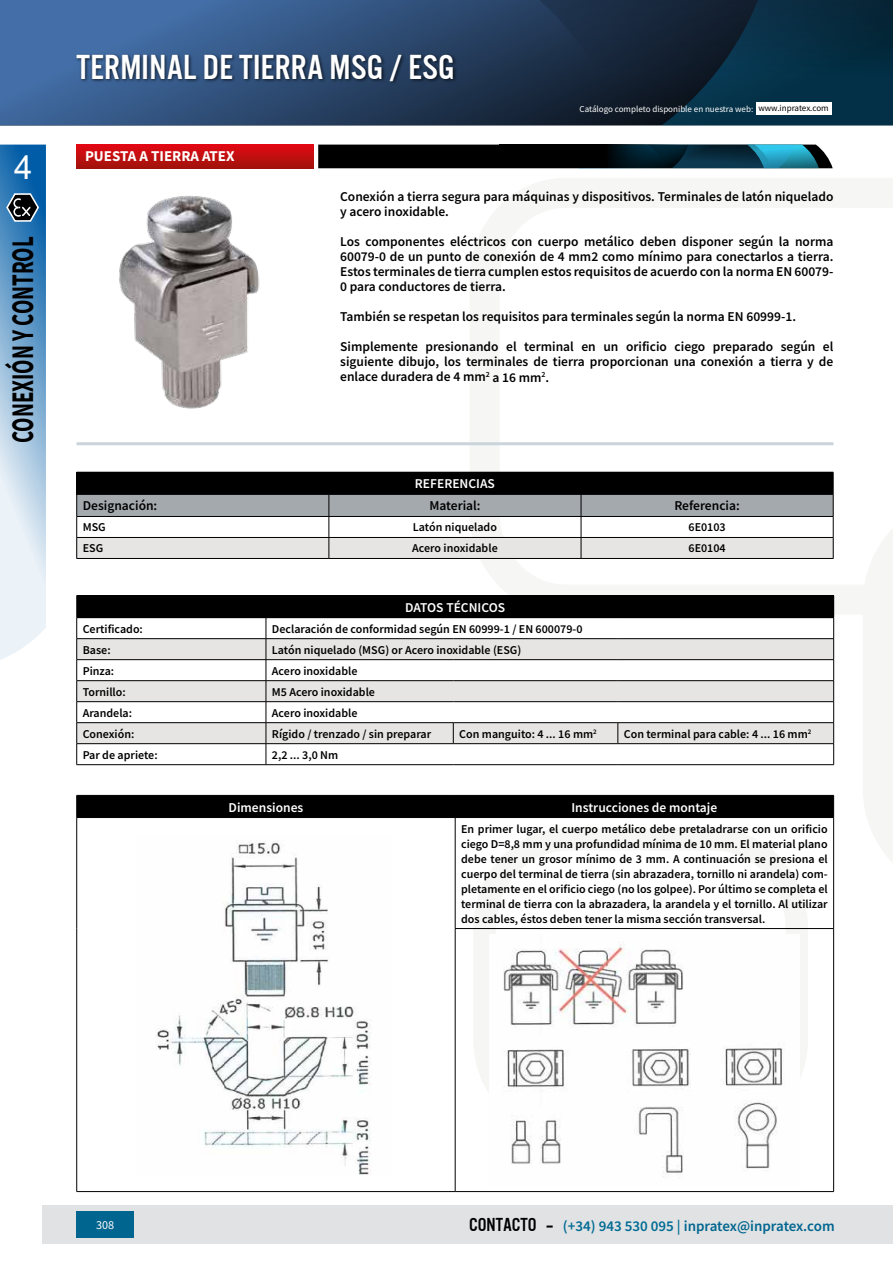
<style>
.page{position:relative;width:893px;height:1263px;background:#fff}
.page>*{position:absolute;margin:0;border:0;box-sizing:border-box;transform-origin:0 0}
.t1{font:36px "U.S.101";letter-spacing:.01em;color:#fff}
.t2{font:33px "Arial";color:#fdfdfd}
.t3{font:700 31.5px "Source Sans Pro";color:#000;scale:.67 1}
.t4{font:600 15px "Source Sans Pro";color:#00658f}
.t5{font:700 15px "Source Sans Pro";color:#fff}
.t6{font:600 13.5px/15px "Source Sans Pro";color:#000;text-align:justify}
.t7{font:600 13.5px "Source Sans Pro";color:#fff}
.t8{font:12.15px "Source Sans Pro";color:#fff}
.t9{font:600 12px/15px "Source Sans Pro";color:#000;text-align:justify}
.t10{font:9px "Source Sans Pro";color:#fff}
.s1{color:#000}
.s2{font-family:"U.S.101";font-weight:400;font-size:19.5px;color:#000}
.s3{font-family:"Orbitron";font-weight:700;color:#000}
.s4{color:#006b94}
</style>
<div class="page">
<svg style="left:0;top:0;width:519px;height:125px;background:#335480"></svg>
<svg style="left:519px;top:0;width:374px;height:125px;background:#0e293e"></svg>
<div style="left:756px;top:102px;width:75px;height:13px;background:#fff"></div>
<div style="left:42px;top:1205px;width:851px;height:39px;background:#e0e2e3"></div>
<div style="left:76px;top:1211px;width:58px;height:27px;background:#00658f"></div>
<div style="left:473px;top:828px;width:335px;height:311px;border:22px solid #f6f6f5;border-radius:86px"></div>
<svg style="left:470px;top:442px;width:365px;height:172px"></svg>
<svg style="left:0;top:145px;width:46px;height:515px;background:#91b6d5"></svg>
<div style="left:75px;top:53px;width:383px;height:32px;background:#000;opacity:.75"></div>
<svg style="left:318px;top:145px;width:515px;height:23px;background:#0e2830"></svg>
<svg style="left:500px;top:145px;width:237px;height:23px;background:#02121a"></svg>
<svg style="left:77px;top:145px;width:237px;height:23px;background:#c10e0f"></svg>
<img style="left:119px;top:195px;width:141px;height:214px">
<svg style="left:76px;top:472px;width:758px;height:86px"></svg>
<hr style="left:77px;top:558px;width:252px;height:1px;background:#000">
<hr style="left:329px;top:558px;width:252px;height:1px;background:#000">
<hr style="left:581px;top:558px;width:252px;height:1px;background:#000">
<hr style="left:77px;top:442px;width:756px;height:3px;background:#cad5db">
<div style="left:77px;top:595px;width:757px;height:23px;background:#000"></div>
<svg style="left:77px;top:639px;width:756px;height:104px;fill:#e6e5e4"></svg>
<hr style="left:77px;top:638px;width:189px;height:1px;background:#000">
<hr style="left:266px;top:638px;width:187px;height:1px;background:#000">
<hr style="left:453px;top:638px;width:165px;height:1px;background:#000">
<hr style="left:618px;top:638px;width:216px;height:1px;background:#000">
<hr style="left:77px;top:659px;width:189px;height:1px;background:#000">
<hr style="left:266px;top:659px;width:187px;height:1px;background:#000">
<hr style="left:453px;top:659px;width:165px;height:1px;background:#000">
<hr style="left:618px;top:659px;width:216px;height:1px;background:#000">
<hr style="left:77px;top:680px;width:189px;height:1px;background:#000">
<hr style="left:266px;top:680px;width:187px;height:1px;background:#000">
<hr style="left:453px;top:680px;width:165px;height:1px;background:#000">
<hr style="left:618px;top:680px;width:216px;height:1px;background:#000">
<hr style="left:77px;top:701px;width:189px;height:1px;background:#000">
<hr style="left:266px;top:701px;width:187px;height:1px;background:#000">
<hr style="left:453px;top:701px;width:165px;height:1px;background:#000">
<hr style="left:618px;top:701px;width:216px;height:1px;background:#000">
<hr style="left:77px;top:722px;width:189px;height:1px;background:#000">
<hr style="left:266px;top:722px;width:187px;height:1px;background:#000">
<hr style="left:453px;top:722px;width:165px;height:1px;background:#000">
<svg style="left:453px;top:723px;width:1px;height:20px"></svg>
<hr style="left:618px;top:722px;width:216px;height:1px;background:#000">
<svg style="left:618px;top:723px;width:1px;height:20px"></svg>
<hr style="left:77px;top:743px;width:189px;height:1px;background:#000">
<svg style="left:76px;top:596px;width:1px;height:168px"></svg>
<hr style="left:266px;top:743px;width:187px;height:1px;background:#000">
<svg style="left:266px;top:618px;width:1px;height:146px"></svg>
<hr style="left:453px;top:743px;width:165px;height:1px;background:#000">
<hr style="left:618px;top:743px;width:216px;height:1px;background:#000">
<svg style="left:833px;top:618px;width:1px;height:146px"></svg>
<hr style="left:77px;top:764px;width:189px;height:1px;background:#000">
<hr style="left:266px;top:764px;width:187px;height:1px;background:#000">
<hr style="left:453px;top:764px;width:165px;height:1px;background:#000">
<hr style="left:618px;top:764px;width:216px;height:1px;background:#000">
<div style="left:76px;top:795px;width:758px;height:22px;background:#000"></div>
<hr style="left:77px;top:817px;width:378px;height:1px;background:#000">
<hr style="left:76px;top:818px;width:1px;height:110px;background:#000">
<hr style="left:455px;top:817px;width:379px;height:1px;background:#000">
<hr style="left:455px;top:818px;width:1px;height:110px;background:#000">
<hr style="left:833px;top:818px;width:1px;height:110px;background:#000">
<hr style="left:76px;top:928px;width:1px;height:263px;background:#000">
<hr style="left:455px;top:928px;width:379px;height:1px;background:#000">
<hr style="left:455px;top:929px;width:1px;height:262px;background:#000">
<hr style="left:833px;top:929px;width:1px;height:262px;background:#000">
<hr style="left:77px;top:1191px;width:378px;height:1px;background:#000">
<hr style="left:455px;top:1191px;width:379px;height:1px;background:#000">
<img style="left:156px;top:841px;width:215px;height:333px">
<img style="left:490px;top:934px;width:309px;height:243px">
<h2 class="t2" style="left:14px;top:144px;width:20px">4</h2>
<h3 class="t3" style="left:1px;top:443px;width:310px;rotate:-90deg">CONEXIÓN Y CONTROL</h3>
<h1 class="t1" style="left:77px;top:48px;width:379px">TERMINAL DE TIERRA MSG / ESG</h1>
<p class="t5" style="left:85px;top:146px;width:151px">PUESTA A TIERRA ATEX</p>
<p class="t10" style="left:580px;top:103px;width:251px">Catálogo completo disponible en nuestra web: <span class="s1">www.inpratex.com</span></p>
<p class="t6" style="left:340px;top:189px;width:495px">Conexión a tierra segura para máquinas y dispositivos. Terminales de latón niquelado y acero inoxidable.</p>
<p class="t6" style="left:340px;top:234px;width:495px">Los componentes eléctricos con cuerpo metálico deben disponer según la norma 60079-0 de un punto de conexión de 4 mm2 como mínimo para conectarlos a tierra.<br>Estos terminales de tierra cumplen estos requisitos de acuerdo con la norma EN 60079- 0 para conductores de tierra.</p>
<p class="t6" style="left:340px;top:309px;width:457px">También se respetan los requisitos para terminales según la norma EN 60999-1.</p>
<p class="t6" style="left:340px;top:339px;width:495px">Simplemente presionando el terminal en un orificio ciego preparado según el siguiente dibujo, los terminales de tierra proporcionan una conexión a tierra y de enlace duradera de 4 mm<sup>2</sup> a 16 mm<sup>2</sup>.</p>
<p class="t7" style="left:415px;top:475px;width:81px">REFERENCIAS</p>
<p class="t6" style="left:83px;top:498px;width:76px">Designación:</p>
<p class="t6" style="left:429px;top:498px;width:53px">Material:</p>
<p class="t6" style="left:674px;top:498px;width:67px">Referencia:</p>
<p class="t9" style="left:83px;top:520px;width:25px">MSG</p>
<p class="t9" style="left:413px;top:520px;width:86px">Latón niquelado</p>
<p class="t9" style="left:688px;top:520px;width:39px">6E0103</p>
<p class="t9" style="left:83px;top:541px;width:22px">ESG</p>
<p class="t9" style="left:412px;top:541px;width:87px">Acero inoxidable</p>
<p class="t9" style="left:688px;top:541px;width:39px">6E0104</p>
<p class="t7" style="left:405px;top:598px;width:102px">DATOS TÉCNICOS</p>
<p class="t9" style="left:83px;top:621px;width:62px">Certificado:</p>
<p class="t9" style="left:272px;top:621px;width:312px">Declaración de conformidad según EN 60999-1 / EN 600079-0</p>
<p class="t9" style="left:83px;top:642px;width:29px">Base:</p>
<p class="t9" style="left:272px;top:642px;width:251px">Latón niquelado (MSG) or Acero inoxidable (ESG)</p>
<p class="t9" style="left:83px;top:663px;width:33px">Pinza:</p>
<p class="t9" style="left:272px;top:663px;width:87px">Acero inoxidable</p>
<p class="t9" style="left:83px;top:684px;width:45px">Tornillo:</p>
<p class="t9" style="left:272px;top:684px;width:105px">M5 Acero inoxidable</p>
<p class="t9" style="left:83px;top:705px;width:51px">Arandela:</p>
<p class="t9" style="left:272px;top:705px;width:87px">Acero inoxidable</p>
<p class="t9" style="left:83px;top:726px;width:53px">Conexión:</p>
<p class="t9" style="left:272px;top:726px;width:161px">Rígido / trenzado / sin preparar</p>
<p class="t9" style="left:459px;top:726px;width:139px">Con manguito: 4 ... 16 mm<sup>2</sup></p>
<p class="t9" style="left:624px;top:726px;width:189px">Con terminal para cable: 4 ... 16 mm<sup>2</sup></p>
<p class="t9" style="left:83px;top:747px;width:76px">Par de apriete:</p>
<p class="t9" style="left:272px;top:747px;width:68px">2,2 ... 3,0 Nm</p>
<p class="t7" style="left:229px;top:798px;width:76px">Dimensiones</p>
<p class="t7" style="left:571px;top:798px;width:147px">Instrucciones de montaje</p>
<p class="t9" style="left:461px;top:821px;width:368px">En primer lugar, el cuerpo metálico debe pretaladrarse con un orificio ciego D=8,8 mm y una profundidad mínima de 10 mm. El material plano debe tener un grosor mínimo de 3 mm. A continuación se presiona el cuerpo del terminal de tierra (sin abrazadera, tornillo ni arandela) com&shy;pletamente en el orificio ciego (no los golpee). Por último se completa el terminal de tierra con la abrazadera, la arandela y el tornillo. Al utilizar dos cables, éstos deben tener la misma sección transversal.</p>
<p class="t8" style="left:96px;top:1217px;width:20px">308</p>
<p class="t4" style="left:469px;top:1216px;width:367px"><span class="s2">CONTACTO</span> <span class="s3">-</span> <span class="s4">(+34) 943 530 095 |</span> inpratex@inpratex.com</p>
</div>
